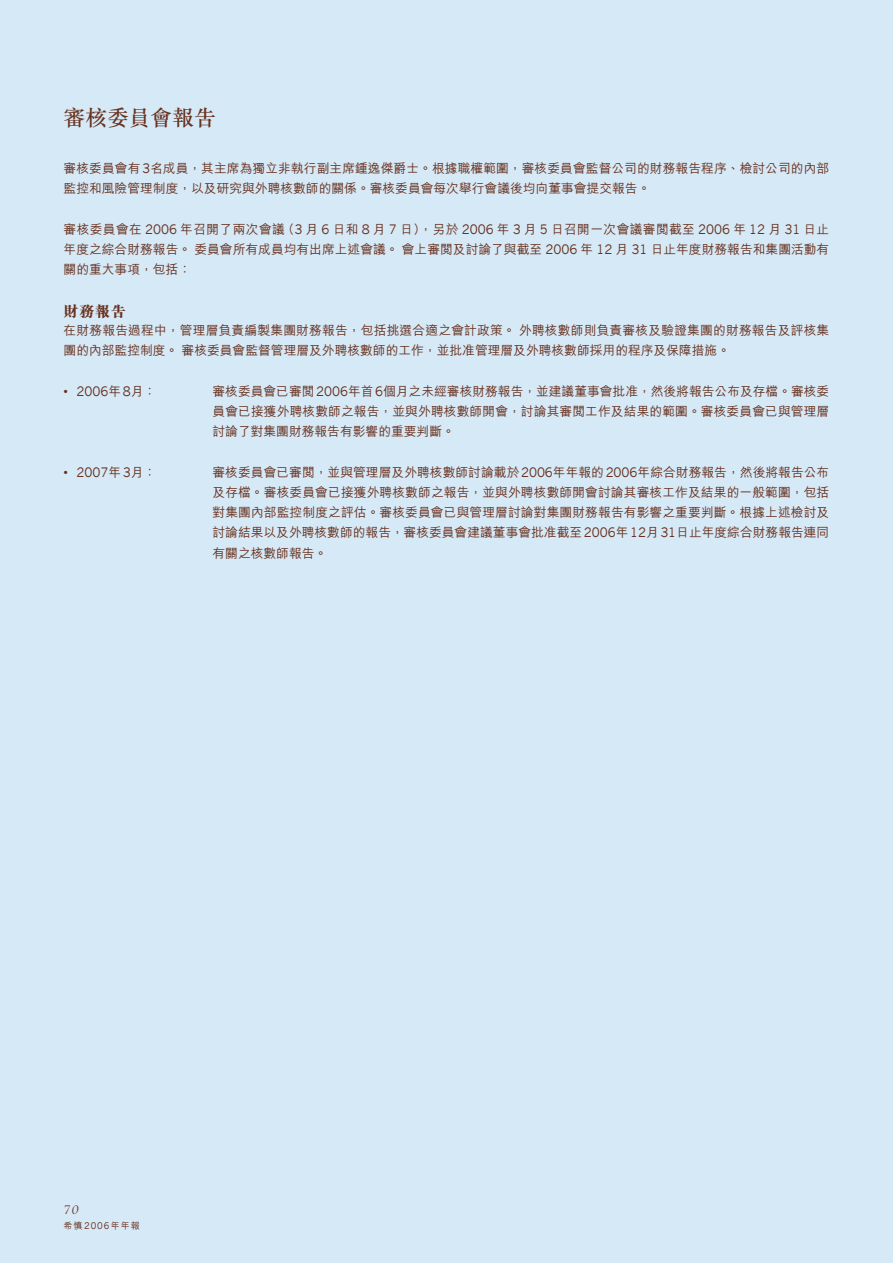
<style>
.page{position:relative;width:893px;height:1263px;background:#fff}
.page>*{position:absolute;margin:0;border:0;box-sizing:border-box;transform-origin:0 0}
.t1{font:21.75px "M Sung HK Medium B5 pc H";color:#68311e}
.t2{font:15px "M Sung HK Xbold B5 pc H";color:#68311e}
.t3{font:italic 15px "Perpetua Std";color:#68311e}
.t4{font:12.75px/20.2px "M Hei HK Medium B5 pc H";color:#68311e;text-align:justify}
.t5{font:12.75px "News Gothic";color:#68311e}
.t6{font:9px "M Hei HK Medium B5 pc H";color:#68311e}
.s1{font-family:"News Gothic"}
.s2{font-family:"M Hei HK Medium B5 pc H"}
</style>
<div class="page">
<div style="left:0;top:0;width:892px;height:1263px;background:#d6e9f7"></div>
<h1 class="t1" style="left:64px;top:109px;width:154px">審核委員會報告</h1>
<p class="t4" style="left:64px;top:160px;width:767px">審核委員會有<span class="s1">3</span>名成員，其主席為獨立非執行副主席鍾逸傑爵士。根據職權範圍，審核委員會監督公司的財務報告程序、檢討公司的內部監控和風險管理制度，以及研究與外聘核數師的關係。審核委員會每次舉行會議後均向董事會提交報告。</p>
<p class="t4" style="left:64px;top:220px;width:767px">審核委員會在 <span class="s1">2006</span> 年召開了兩次會議（<span class="s1">3</span> 月 <span class="s1">6</span> 日和 <span class="s1">8</span> 月 <span class="s1">7</span> 日），另於 <span class="s1">2006</span> 年 <span class="s1">3</span> 月 <span class="s1">5</span> 日召開一次會議審閱截至 <span class="s1">2006</span> 年 <span class="s1">12</span> 月 <span class="s1">31</span> 日止年度之綜合財務報告。委員會所有成員均有出席上述會議。會上審閱及討論了與截至 <span class="s1">2006</span> 年 <span class="s1">12</span> 月 <span class="s1">31</span> 日止年度財務報告和集團活動有關的重大事項，包括：</p>
<p class="t2" style="left:64px;top:306px;width:64px">財務報告</p>
<p class="t4" style="left:64px;top:322px;width:767px">在財務報告過程中，管理層負責編製集團財務報告，包括挑選合適之會計政策。外聘核數師則負責審核及驗證集團的財務報告及評核集團的內部監控制度。審核委員會監督管理層及外聘核數師的工作，並批准管理層及外聘核數師採用的程序及保障措施。</p>
<p class="t5" style="left:64px;top:383px;width:94px">• 2006<span class="s2">年</span>8<span class="s2">月：</span></p>
<p class="t4" style="left:212px;top:382px;width:618px">審核委員會已審閱<span class="s1">2006</span>年首<span class="s1">6</span>個月之未經審核財務報告，並建議董事會批准，然後將報告公布及存檔。審核委員會已接獲外聘核數師之報告，並與外聘核數師開會，討論其審閱工作及結果的範圍。審核委員會已與管理層討論了對集團財務報告有影響的重要判斷。</p>
<p class="t5" style="left:64px;top:464px;width:94px">• 2007<span class="s2">年</span>3<span class="s2">月：</span></p>
<p class="t4" style="left:212px;top:463px;width:618px">審核委員會已審閱，並與管理層及外聘核數師討論載於<span class="s1">2006</span>年年報的<span class="s1">2006</span>年綜合財務報告，然後將報告公布及存檔。審核委員會已接獲外聘核數師之報告，並與外聘核數師開會討論其審核工作及結果的一般範圍，包括對集團內部監控制度之評估。審核委員會已與管理層討論對集團財務報告有影響之重要判斷。根據上述檢討及討論結果以及外聘核數師的報告，審核委員會建議董事會批准截至<span class="s1">2006</span>年<span class="s1">12</span>月<span class="s1">31</span>日止年度綜合財務報告連同有關之核數師報告。</p>
<p class="t3" style="left:64px;top:1200px;width:17px">70</p>
<p class="t6" style="left:64px;top:1222px;width:78px">希慎<span class="s1">2006</span>年年報</p>
</div>
